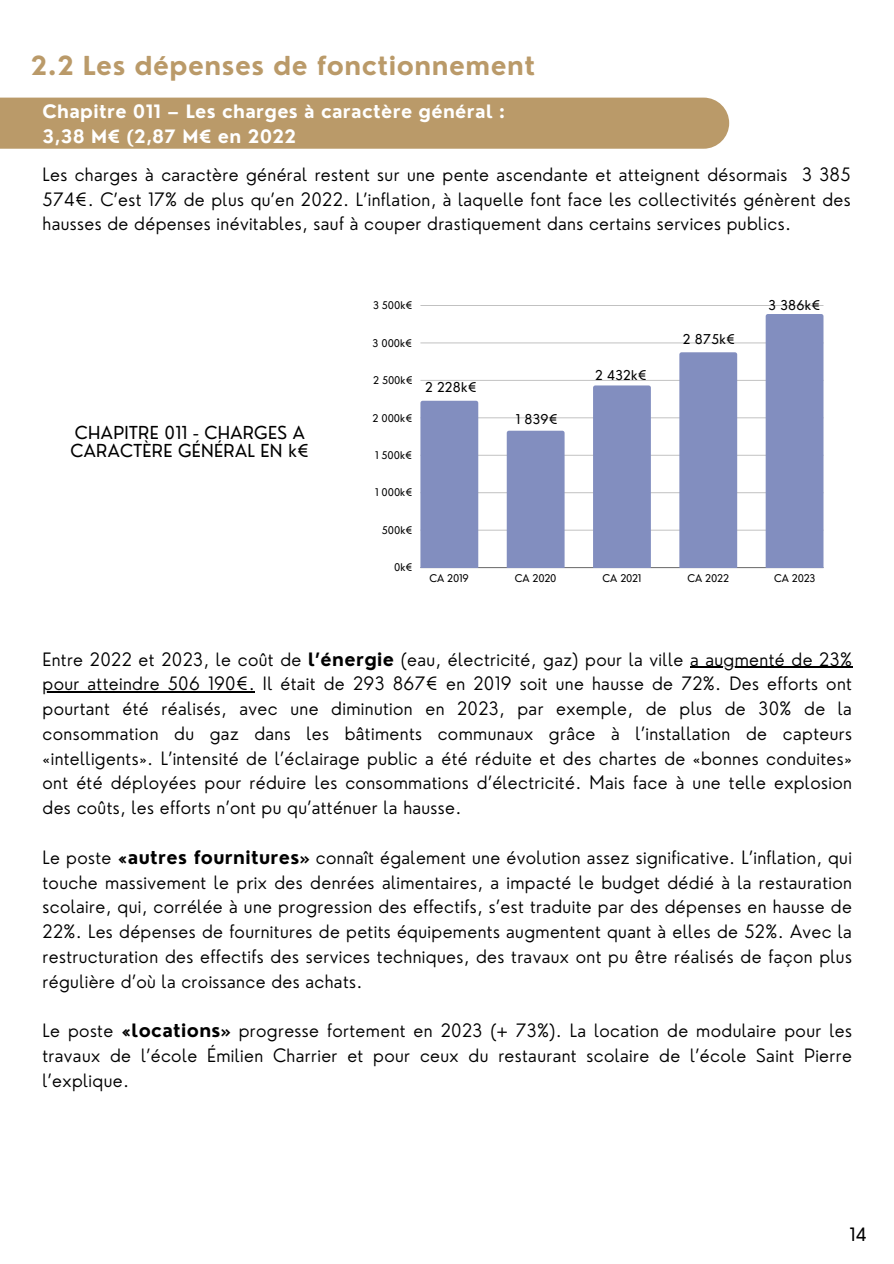
<style>
.page{position:relative;width:894px;height:1264px;background:#fff}
.page>*{position:absolute;margin:0;border:0;box-sizing:border-box;transform-origin:0 0}
.t1{font:700 25.5px "Nourd";letter-spacing:.02em;color:#ba9a69}
.t2{font:300 18px/24.8px "Nourd";letter-spacing:.02em;color:#000;text-align:justify}
.t3{font:700 18px/24.5px "Nourd";letter-spacing:.02em;color:#fff}
.t4{font:18px "Nourd";color:#000}
.t5{font:17.4px/17.4px "Nourd";letter-spacing:.02em;color:#000}
.t6{font:13.2px "Nourd";letter-spacing:.02em;color:#000}
.t7{font:10.35px "Nourd";color:#000}
.s1{font-weight:700}
</style>
<div class="page">
<div style="left:0;top:98px;width:729px;height:51px;background:#ba9a69"></div>
<hr style="left:689px;top:666px;width:163px;height:2px;background:#000">
<hr style="left:43px;top:691px;width:212px;height:1px;background:#000">
<hr style="left:420px;top:530px;width:403px;height:1px;background:#000">
<hr style="left:420px;top:492px;width:403px;height:1px;background:#000">
<hr style="left:420px;top:455px;width:403px;height:1px;background:#000">
<hr style="left:420px;top:417px;width:403px;height:1px;background:#000">
<hr style="left:420px;top:380px;width:403px;height:1px;background:#000">
<hr style="left:420px;top:343px;width:403px;height:1px;background:#000">
<hr style="left:420px;top:305px;width:403px;height:1px;background:#000">
<hr style="left:420px;top:567px;width:403px;height:1px;background:#000">
<div style="left:420px;top:401px;width:58px;height:166px;background:#828ebf"></div>
<div style="left:506px;top:430px;width:58px;height:137px;background:#828ebf"></div>
<div style="left:593px;top:385px;width:57px;height:182px;background:#828ebf"></div>
<div style="left:679px;top:352px;width:58px;height:215px;background:#828ebf"></div>
<div style="left:765px;top:314px;width:58px;height:253px;background:#828ebf"></div>
<h1 class="t1" style="left:31px;top:50px;width:505px">2.2 Les dépenses de fonctionnement</h1>
<h2 class="t3" style="left:43px;top:99px;width:464px">Chapitre 011 – Les charges à caractère général :<br>3,38 M€ (2,87 M€ en 2022</h2>
<h3 class="t2" style="left:43px;top:162px;width:809px">Les charges à caractère général restent sur une pente ascendante et atteignent désormais 3 385<br>574€. C’est 17% de plus qu’en 2022. L’inflation, à laquelle font face les collectivités génèrent des hausses de dépenses inévitables, sauf à couper drastiquement dans certains services publics.</h3>
<h3 class="t5" style="left:70px;top:424px;width:240px">CHAPITRE 011 - CHARGES A<br>CARACTÈRE GÉNÉRAL EN k€</h3>
<p class="t7" style="left:373px;top:299px;width:41px">3 500k€</p>
<p class="t7" style="left:372px;top:336px;width:41px">3 000k€</p>
<p class="t7" style="left:373px;top:374px;width:41px">2 500k€</p>
<p class="t7" style="left:372px;top:411px;width:41px">2 000k€</p>
<p class="t7" style="left:375px;top:448px;width:39px">1 500k€</p>
<p class="t7" style="left:375px;top:486px;width:39px">1 000k€</p>
<p class="t7" style="left:382px;top:523px;width:32px">500k€</p>
<p class="t7" style="left:394px;top:561px;width:20px">0k€</p>
<h3 class="t6" style="left:425px;top:378px;width:53px">2 228k€</h3>
<h3 class="t6" style="left:515px;top:410px;width:44px">1 839€</h3>
<p class="t6" style="left:595px;top:367px;width:53px">2 432k€</p>
<p class="t6" style="left:682px;top:331px;width:54px">2 875k€</p>
<p class="t6" style="left:768px;top:297px;width:54px">3 386k€</p>
<p class="t7" style="left:429px;top:571px;width:41px">CA 2019</p>
<p class="t7" style="left:514px;top:571px;width:43px">CA 2020</p>
<p class="t7" style="left:602px;top:571px;width:40px">CA 2021</p>
<p class="t7" style="left:687px;top:571px;width:43px">CA 2022</p>
<p class="t7" style="left:773px;top:571px;width:43px">CA 2023</p>
<h3 class="t2" style="left:43px;top:646px;width:810px">Entre 2022 et 2023, le coût de <span class="s1">l’énergie</span> (eau, électricité, gaz) pour la ville a augmenté de 23%</h3>
<p class="t2" style="left:43px;top:671px;width:810px">pour atteindre 506 190€. Il était de 293 867€ en 2019 soit une hausse de 72%. Des efforts ont pourtant été réalisés, avec une diminution en 2023, par exemple, de plus de 30% de la consommation du gaz dans les bâtiments communaux grâce à l’installation de capteurs «intelligents». L’intensité de l’éclairage public a été réduite et des chartes de «bonnes conduites» ont été déployées pour réduire les consommations d’électricité. Mais face à une telle explosion des coûts, les efforts n’ont pu qu’atténuer la hausse.</p>
<p class="t2" style="left:43px;top:844px;width:810px">Le poste <span class="s1">«autres fournitures»</span> connaît également une évolution assez significative. L’inflation, qui touche massivement le prix des denrées alimentaires, a impacté le budget dédié à la restauration</p>
<p class="t2" style="left:43px;top:894px;width:810px">scolaire, qui, corrélée à une progression des effectifs, s’est traduite par des dépenses en hausse de 22%. Les dépenses de fournitures de petits équipements augmentent quant à elles de 52%. Avec la restructuration des effectifs des services techniques, des travaux ont pu être réalisés de façon plus régulière d’où la croissance des achats.</p>
<p class="t2" style="left:43px;top:1017px;width:810px">Le poste <span class="s1">«locations»</span> progresse fortement en 2023 (+ 73%). La location de modulaire pour les travaux de l’école Émilien Charrier et pour ceux du restaurant scolaire de l’école Saint Pierre</p>
<p class="t2" style="left:43px;top:1067px;width:88px">l’explique.</p>
<p class="t4" style="left:849px;top:1223px;width:19px">14</p>
</div>
